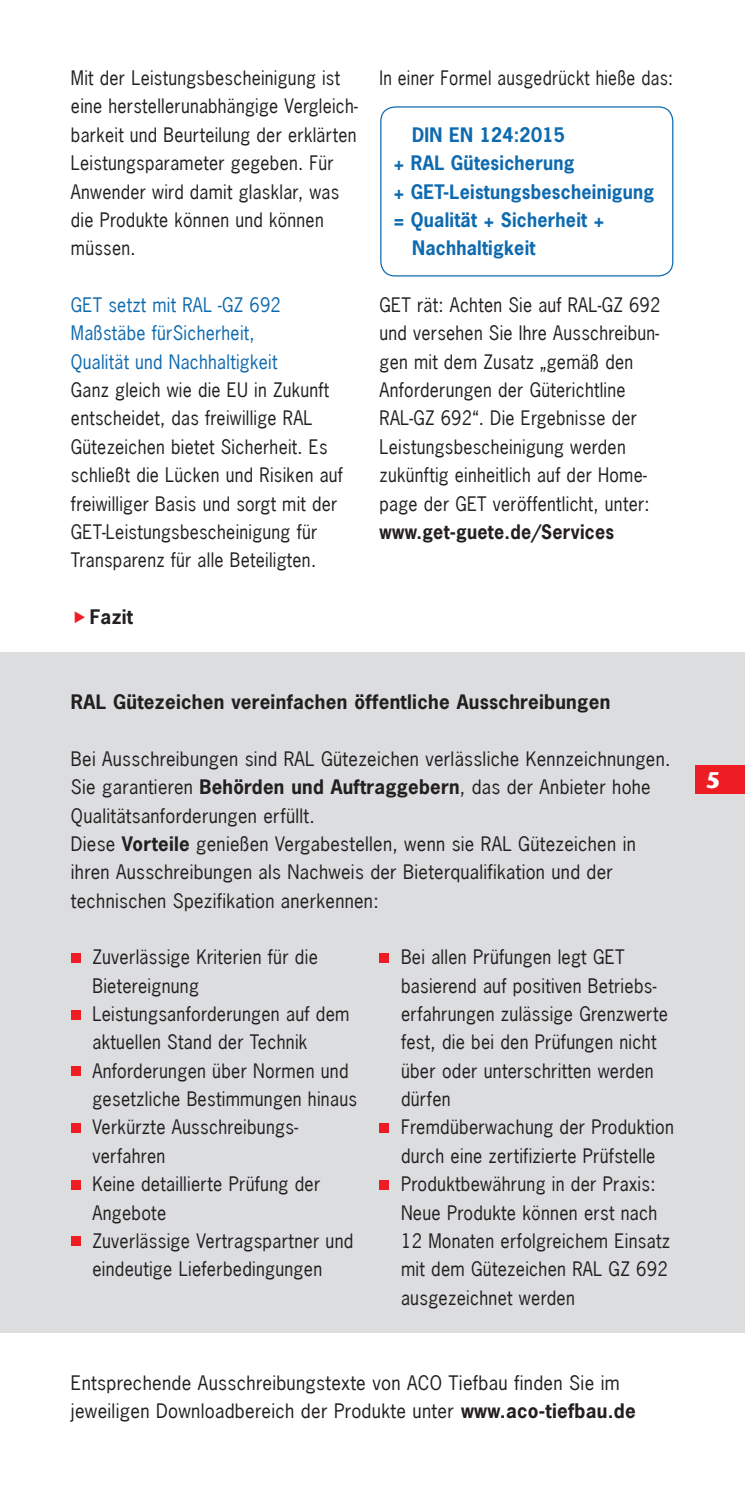
<style>
.page{position:relative;width:745px;height:1489px;background:#fff}
.page>*{position:absolute;margin:0;border:0;box-sizing:border-box;transform-origin:0 0}
.t1{font:700 22.5px "Stone Sans";color:#fff}
.Bildunterschrift{font:18.75px/28.2px "News Gothic";letter-spacing:.015em;color:#231f20;scale:.95 1}
.Bildunterschrift-2{font:18.75px/28.2px "News Gothic";letter-spacing:.015em;color:#231f20;scale:.96 1}
.Fließtext{font:18.75px/28.2px "News Gothic";letter-spacing:.015em;color:#231f20}
.Bildunterschrift-3{font:18.75px/28.2px "News Gothic";letter-spacing:.015em;color:#231f20}
.Fließtext-2{font:700 18.75px "News Gothic";letter-spacing:.015em;color:#0e6aaf;scale:.95 1}
.Bildunterschrift-4{font:18.75px/28.2px "News Gothic";letter-spacing:.015em;color:#0e6aaf;scale:.95 1}
.Fließtext-3{font:700 18.75px "News Gothic";letter-spacing:.015em;color:#231f20}
.Bildunterschrift-5{font:18.75px "News Gothic";letter-spacing:.015em;color:#231f20;scale:.92 1}
.Bildunterschrift-6{font:700 18.75px "News Gothic";letter-spacing:.015em;color:#231f20}
.s1{font-weight:700}
</style>
<div class="page">
<div style="left:380px;top:106px;width:293px;height:170px;border:1px solid #0e6aaf;border-radius:14px"></div>
<div style="left:0;top:652px;width:744px;height:680px;background:#dcdddf"></div>
<div style="left:379px;top:953px;width:9px;height:9px;background:#ee1d23"></div>
<div style="left:379px;top:1123px;width:9px;height:9px;background:#ee1d23"></div>
<div style="left:379px;top:1179px;width:9px;height:10px;background:#ee1d23"></div>
<div style="left:71px;top:953px;width:9px;height:9px;background:#ee1d23"></div>
<div style="left:71px;top:1009px;width:9px;height:10px;background:#ee1d23"></div>
<div style="left:71px;top:1066px;width:9px;height:9px;background:#ee1d23"></div>
<div style="left:71px;top:1123px;width:9px;height:9px;background:#ee1d23"></div>
<div style="left:71px;top:1179px;width:9px;height:10px;background:#ee1d23"></div>
<div style="left:71px;top:1236px;width:9px;height:9px;background:#ee1d23"></div>
<div style="left:694px;top:765px;width:50px;height:29px;background:#ee1d23"></div>
<p class="Bildunterschrift" style="left:71px;top:64px;width:303px">Mit der Leistungsbescheinigung ist eine herstellerunabhängige Vergleich&shy;barkeit und Beurteilung der erklärten<br>Leistungsparameter gegeben. Für<br>Anwender wird damit glasklar, was die Produkte können und können müssen.</p>
<p class="Bildunterschrift-4" style="left:71px;top:290px;width:222px">GET setzt mit RAL -GZ 692<br>Maßstäbe fürSicherheit,<br>Qualität und Nachhaltigkeit</p>
<p class="Bildunterschrift" style="left:71px;top:376px;width:288px">Ganz gleich wie die EU in Zukunft entscheidet, das freiwillige RAL Gütezeichen bietet Sicherheit. Es schließt die Lücken und Risiken auf freiwilliger Basis und sorgt mit der GET-Leistungsbescheinigung für Transparenz für alle Beteiligten.</p>
<p class="Bildunterschrift-6" style="left:90px;top:604px;width:45px">Fazit</p>
<p class="Bildunterschrift-5" style="left:379px;top:66px;width:320px">In einer Formel ausgedrückt hieße das:</p>
<p class="Fließtext-2" style="left:412px;top:122px;width:162px">DIN EN 124:2015</p>
<p class="Fließtext-2" style="left:393px;top:151px;width:192px">+ RAL Gütesicherung</p>
<p class="Fließtext-2" style="left:393px;top:179px;width:275px">+ GET-Leistungsbescheinigung</p>
<p class="Fließtext-2" style="left:393px;top:207px;width:223px">= Qualität + Sicherheit +</p>
<p class="Fließtext-2" style="left:412px;top:236px;width:131px">Nachhaltigkeit</p>
<p class="Bildunterschrift" style="left:379px;top:290px;width:297px">GET rät: Achten Sie auf RAL-GZ 692 und versehen Sie Ihre Ausschreibun&shy;gen mit dem Zusatz „gemäß den Anforderungen der Güterichtline RAL-GZ 692“. Die Ergebnisse der Leistungsbescheinigung werden zukünftig einheitlich auf der Home&shy;page der GET veröffentlicht, unter: <span class="s1">www.get-guete.de/Services</span></p>
<p class="Fließtext-3" style="left:71px;top:689px;width:540px">RAL Gütezeichen vereinfachen öffentliche Ausschreibungen</p>
<p class="Fließtext" style="left:71px;top:744px;width:600px">Bei Ausschreibungen sind RAL Gütezeichen verlässliche Kennzeichnungen.<br>Sie garantieren <span class="s1">Behörden und Auftraggebern</span>, das der Anbieter hohe<br>Qualitätsanforderungen erfüllt.</p>
<p class="Fließtext" style="left:71px;top:829px;width:566px">Diese <span class="s1">Vorteile</span> genießen Vergabestellen, wenn sie RAL Gütezeichen in ihren Ausschreibungen als Nachweis der Bieterqualifikation und der technischen Spezifikation anerkennen:</p>
<p class="Bildunterschrift-2" style="left:92px;top:942px;width:236px">Zuverlässige Kriterien für die<br>Bietereignung</p>
<p class="Bildunterschrift-2" style="left:92px;top:999px;width:269px">Leistungsanforderungen auf dem aktuellen Stand der Technik</p>
<p class="Bildunterschrift-2" style="left:92px;top:1056px;width:277px">Anforderungen über Normen und gesetzliche Bestimmungen hinaus</p>
<p class="Bildunterschrift-2" style="left:92px;top:1113px;width:215px">Verkürzte Ausschreibungs&shy;verfahren</p>
<p class="Bildunterschrift-2" style="left:92px;top:1169px;width:239px">Keine detaillierte Prüfung der<br>Angebote</p>
<p class="Bildunterschrift-2" style="left:92px;top:1226px;width:273px">Zuverlässige Vertragspartner und eindeutige Lieferbedingungen</p>
<p class="Bildunterschrift-2" style="left:401px;top:942px;width:279px">Bei allen Prüfungen legt GET basierend auf positiven Betriebs&shy;erfahrungen zulässige Grenzwerte fest, die bei den Prüfungen nicht über oder unterschritten werden dürfen</p>
<p class="Bildunterschrift-2" style="left:401px;top:1113px;width:285px">Fremdüberwachung der Produktion durch eine zertifizierte Prüfstelle</p>
<p class="Bildunterschrift-2" style="left:401px;top:1169px;width:282px">Produktbewährung in der Praxis:<br>Neue Produkte können erst nach<br>12 Monaten erfolgreichem Einsatz mit dem Gütezeichen RAL GZ 692 ausgezeichnet werden</p>
<p class="Bildunterschrift-3" style="left:71px;top:1368px;width:566px">Entsprechende Ausschreibungstexte von ACO Tiefbau finden Sie im jeweiligen Downloadbereich der Produkte unter <span class="s1">www.aco-tiefbau.de</span></p>
<p class="t1" style="left:705px;top:767px;width:16px">5</p>
</div>
